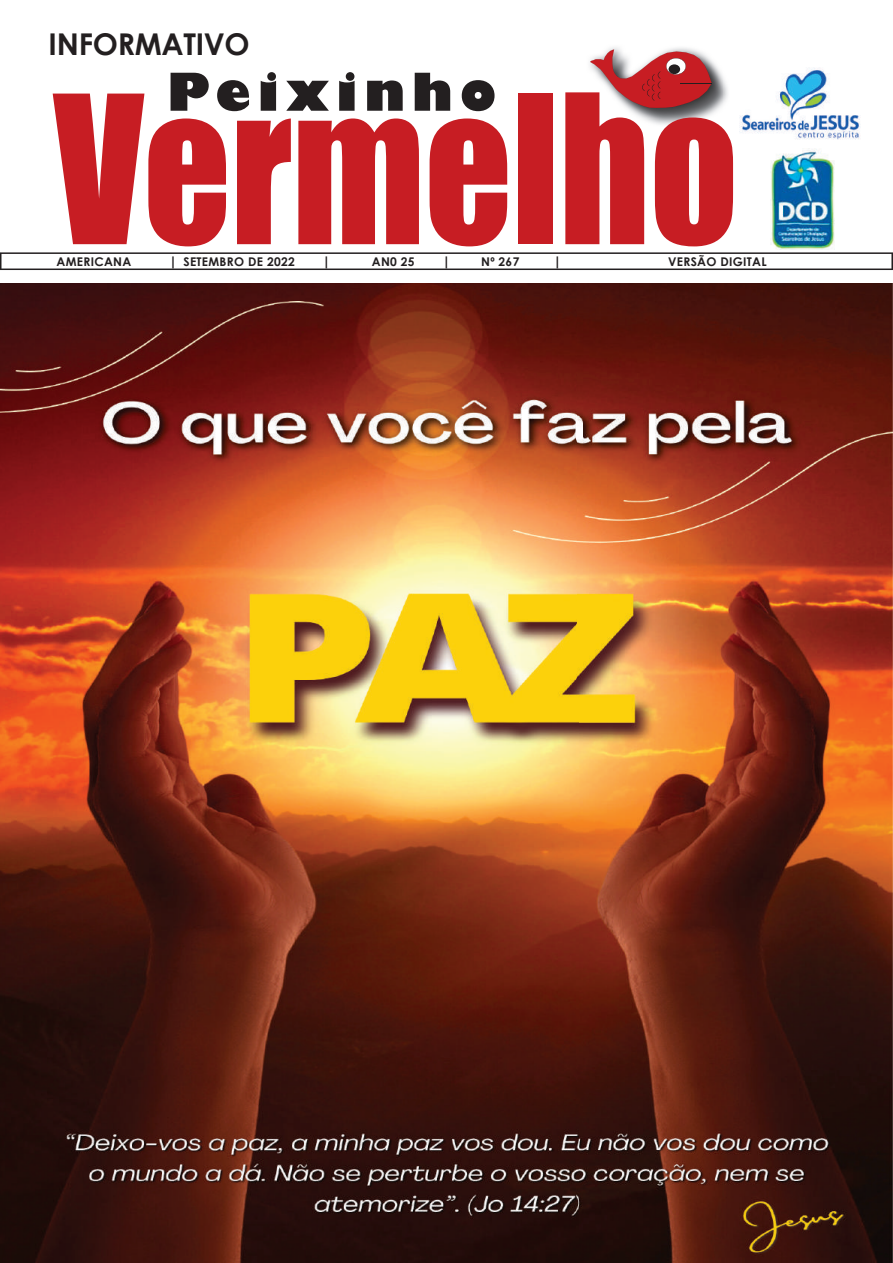
<style>
.page{position:relative;width:893px;height:1263px;background:#fff}
.page>*{position:absolute;margin:0;border:0;box-sizing:border-box;transform-origin:0 0}
.t1{font:190.5px "Impact";color:#c71d23;scale:.9 1}
.t2{font:800 51px "Gill Sans";letter-spacing:.135em;color:#231f20}
.t3{font:700 30px "Century Gothic";letter-spacing:-.01em;color:#231f20}
.t4{font:700 12px "Century Gothic";letter-spacing:.025em;color:#231f20}
.t5{font:700 12px "Consolas";color:#231f20}
.s1{font-size:192px}
.s2{font-family:"Consolas"}
</style>
<div class="page">
<svg style="left:0;top:252px;width:893px;height:18px"></svg>
<img style="left:644px;top:75px;width:84px;height:50px">
<img style="left:627px;top:61px;width:95px;height:58px">
<svg style="left:590px;top:49px;width:122px;height:59px"></svg>
<img style="left:740px;top:68px;width:120px;height:72px">
<img style="left:770px;top:149px;width:64px;height:101px">
<img style="left:0;top:284px;width:893px;height:979px">
<h3 class="t3" style="left:49px;top:22px;width:202px">INFORMATIVO</h3>
<h2 class="t2" style="left:167px;top:60px;width:331px">Peixinho</h2>
<h1 class="t1" style="left:54px;top:22px;width:762px">Vermel<span class="s1">ho</span></h1>
<p class="t4" style="left:57px;top:252px;width:76px">AMERICANA</p>
<p class="t4" style="left:170px;top:252px;width:127px"><span class="s2">|</span> SETEMBRO DE 2022</p>
<p class="t5" style="left:323px;top:254px;width:8px">|</p>
<p class="t4" style="left:372px;top:252px;width:44px">AN0 25</p>
<p class="t5" style="left:443px;top:254px;width:8px">|</p>
<p class="t4" style="left:481px;top:252px;width:40px">Nº 267</p>
<p class="t5" style="left:554px;top:254px;width:8px">|</p>
<p class="t4" style="left:668px;top:252px;width:100px">VERSÃO DIGITAL</p>
</div>
